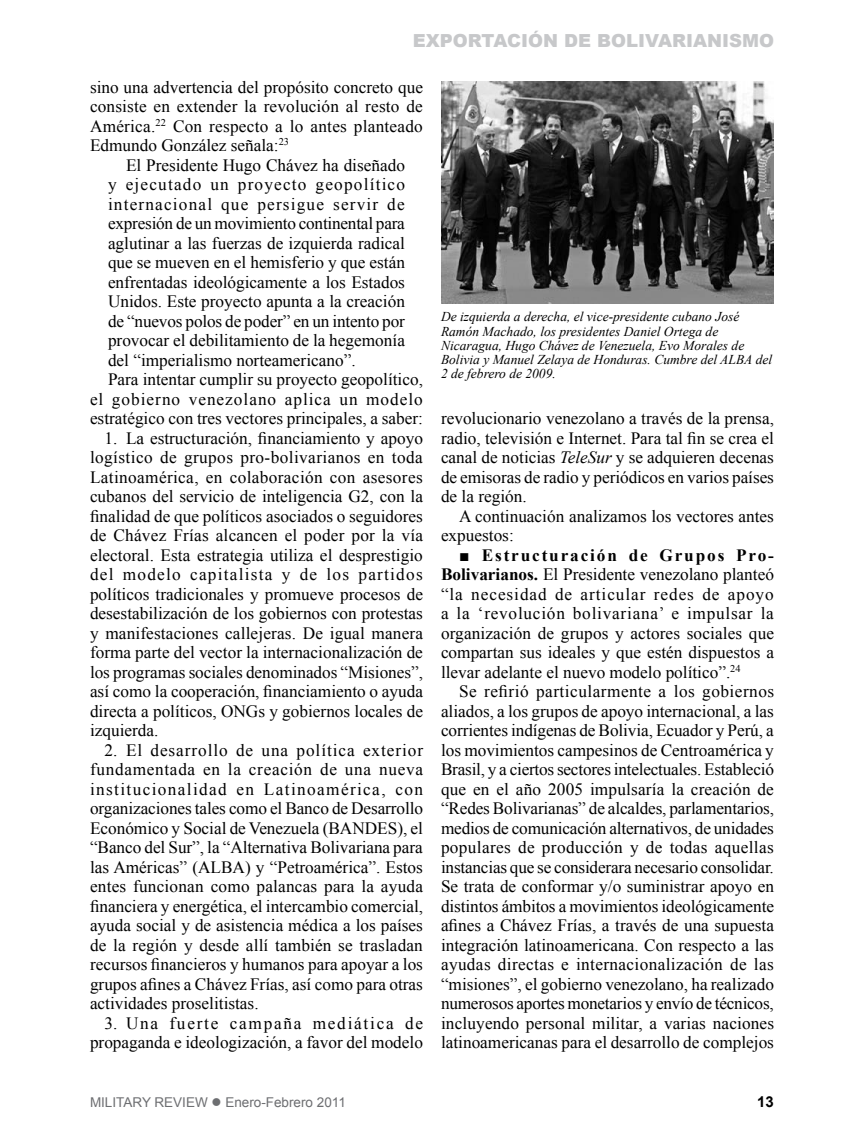
<style>
.page{position:relative;width:864px;height:1134px;background:#fff}
.page>*{position:absolute;margin:0;border:0;box-sizing:border-box;transform-origin:0 0}
.t1{font:900 18px "Arial";color:#c7c8ca}
.Body_Text_List{font:17.25px/19.5px "Times New Roman";color:#000;text-align:justify}
.Body_Text{font:17.25px/19.5px "Times New Roman";color:#000;text-align:justify}
.Body_Quote_1p0_to_1p{font:17.25px/19.5px "Times New Roman";color:#000;text-align:justify}
.t2{font:700 15px "Arial";color:#000}
.Cutlines{font:italic 13.5px/14.2px "Times New Roman";color:#000}
.t3{font:13.5px "Arial";color:#6d6e71}
.s1{font-style:italic}
.s2{font-weight:700}
</style>
<div class="page">
<img style="left:441px;top:81px;width:333px;height:222px">
<p class="t1" style="left:413px;top:27px;width:363px">EXPORTACIÓN DE BOLIVARIANISMO</p>
<p class="Body_Text" style="left:90px;top:77px;width:334px">sino una advertencia del propósito concreto que consiste en extender la revolución al resto de América.<sup>22</sup> Con respecto a lo antes planteado Edmundo González señala:<sup>23</sup></p>
<p class="Body_Quote_1p0_to_1p" style="left:108px;top:155px;width:299px;text-indent:18px">El Presidente Hugo Chávez ha diseñado y ejecutado un proyecto geopolítico internacional que persigue servir de expresión de un movimiento continental para aglutinar a las fuerzas de izquierda radical que se mueven en el hemisferio y que están enfrentadas ideológicamente a los Estados Unidos. Este proyecto apunta a la creación de “nuevos polos de poder” en un intento por provocar el debilitamiento de la hegemonía del “imperialismo norteamericano”.</p>
<p class="Body_Text" style="left:90px;top:370px;width:335px;text-indent:18px">Para intentar cumplir su proyecto geopolítico, el gobierno venezolano aplica un modelo estratégico con tres vectores principales, a saber:</p>
<p class="Body_Text_List" style="left:90px;top:428px;width:335px;text-indent:14px">1. La estructuración, financiamiento y apoyo logístico de grupos pro-bolivarianos en toda Latinoamérica, en colaboración con asesores cubanos del servicio de inteligencia G2, con la finalidad de que políticos asociados o seguidores de Chávez Frías alcancen el poder por la vía electoral. Esta estrategia utiliza el desprestigio del modelo capitalista y de los partidos políticos tradicionales y promueve procesos de desestabilización de los gobiernos con protestas y manifestaciones callejeras. De igual manera forma parte del vector la internacionalización de los programas sociales denominados “Misiones”, así como la cooperación, financiamiento o ayuda directa a políticos, ONGs y gobiernos locales de izquierda.</p>
<p class="Body_Text_List" style="left:90px;top:740px;width:335px;text-indent:14px">2. El desarrollo de una política exterior fundamentada en la creación de una nueva institucionalidad en Latinoamérica, con organizaciones tales como el Banco de Desarrollo Económico y Social de Venezuela (BANDES), el “Banco del Sur”, la “Alternativa Bolivariana para las Américas” (ALBA) y “Petroamérica”. Estos entes funcionan como palancas para la ayuda financiera y energética, el intercambio comercial, ayuda social y de asistencia médica a los países de la región y desde allí también se trasladan recursos financieros y humanos para apoyar a los grupos afines a Chávez Frías, así como para otras actividades proselitistas.</p>
<p class="Body_Text_List" style="left:90px;top:1013px;width:335px;text-align:right">3. Una fuerte campaña mediática de propaganda e ideologización, a favor del modelo</p>
<p class="Cutlines" style="left:441px;top:310px;width:333px">De izquierda a derecha, el vice-presidente cubano José Ramón Machado, los presidentes Daniel Ortega de Nicaragua, Hugo Chávez de Venezuela, Evo Morales de Bolivia y Manuel Zelaya de Honduras. Cumbre del ALBA del 2 de febrero de 2009.</p>
<p class="Body_Text_List" style="left:441px;top:409px;width:335px">revolucionario venezolano a través de la prensa, radio, televisión e Internet. Para tal fin se crea el canal de noticias <span class="s1">TeleSur</span> y se adquieren decenas de emisoras de radio y periódicos en varios países de la región.</p>
<p class="Body_Text" style="left:441px;top:506px;width:334px;text-indent:18px">A continuación analizamos los vectores antes expuestos:</p>
<p class="Body_Text" style="left:441px;top:545px;width:335px;text-indent:18px">■ <span class="s2">Estructuración de Grupos Pro-Bolivarianos.</span> El Presidente venezolano planteó “la necesidad de articular redes de apoyo a la ‘revolución bolivariana’ e impulsar la organización de grupos y actores sociales que compartan sus ideales y que estén dispuestos a llevar adelante el nuevo modelo político”.<sup>24</sup></p>
<p class="Body_Text" style="left:441px;top:682px;width:335px;text-indent:18px">Se refirió particularmente a los gobiernos aliados, a los grupos de apoyo internacional, a las corrientes indígenas de Bolivia, Ecuador y Perú, a los movimientos campesinos de Centroamérica y Brasil, y a ciertos sectores intelectuales. Estableció que en el año 2005 impulsaría la creación de “Redes Bolivarianas” de alcaldes, parlamentarios, medios de comunicación alternativos, de unidades populares de producción y de todas aquellas instancias que se considerara necesario consolidar.<br>Se trata de conformar y/o suministrar apoyo en distintos ámbitos a movimientos ideológicamente afines a Chávez Frías, a través de una supuesta integración latinoamericana. Con respecto a las ayudas directas e internacionalización de las “misiones”, el gobierno venezolano, ha realizado numerosos aportes monetarios y envío de técnicos, incluyendo personal militar, a varias naciones latinoamericanas para el desarrollo de complejos</p>
<p class="t3" style="left:90px;top:1093px;width:257px">MILITARY REVIEW ● Enero-Febrero 2011</p>
<p class="t2" style="left:757px;top:1092px;width:18px">13</p>
</div>
